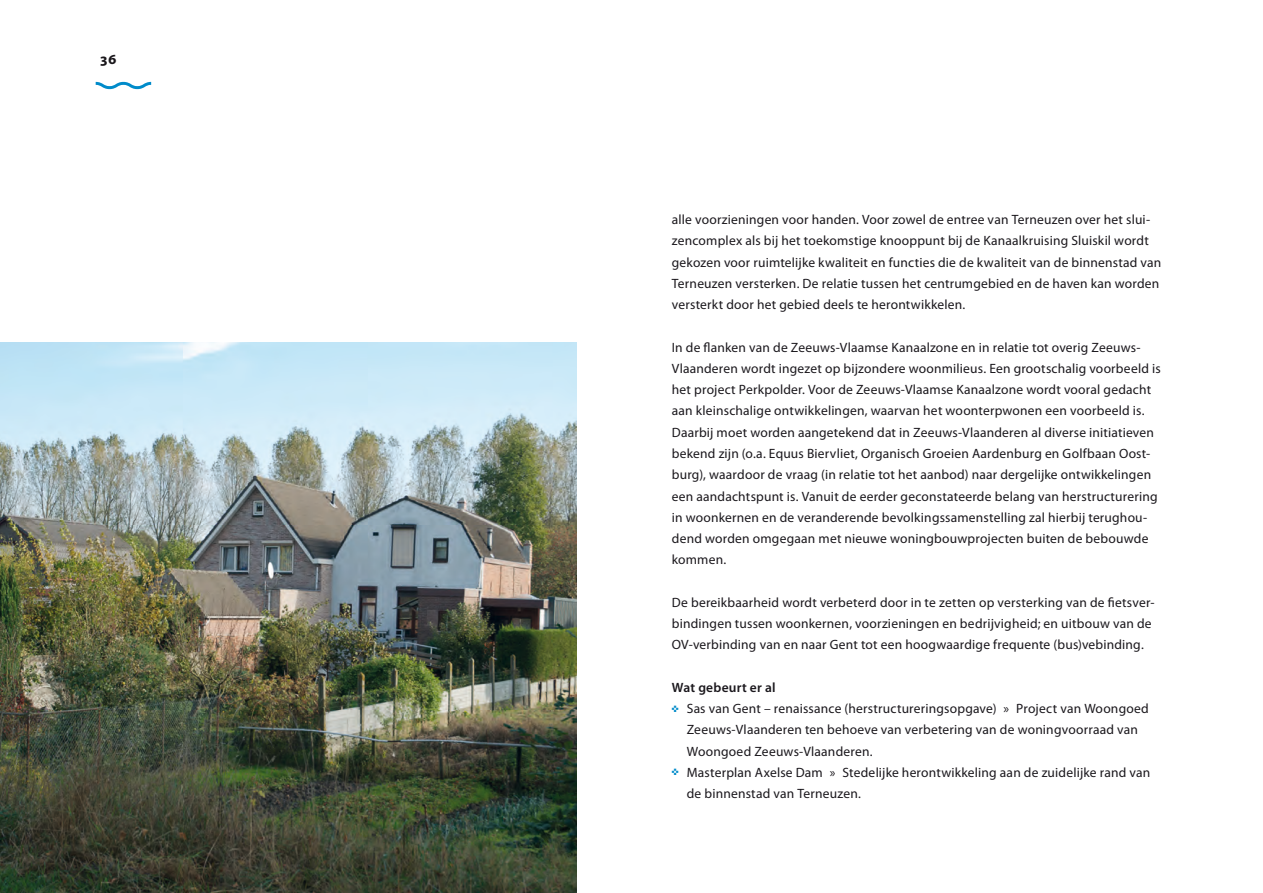
<style>
.page{position:relative;width:1263px;height:893px;background:#fff}
.page>*{position:absolute;margin:0;border:0;box-sizing:border-box;transform-origin:0 0}
.t1{font:700 15px "Myriad Pro";color:#1a171b}
.wit_brood{font:13.5px/21.3px "Myriad Pro";letter-spacing:.015em;color:#1a171c}
.bullet{font:13.5px/21.3px "Myriad Pro";letter-spacing:.015em;color:#1a171c}
._3_onderkopje{font:600 13.5px "Myriad Pro";letter-spacing:.02em;color:#1a171c}
.s1{color:#008bca}
</style>
<div class="page">
<svg style="left:96px;top:82px;width:55px;height:7px"></svg>
<img style="left:0;top:342px;width:576px;height:551px">
<p class="t1" style="left:100px;top:50px;width:18px">36</p>
<p class="wit_brood" style="left:672px;top:209px;width:491px">alle voorzieningen voor handen. Voor zowel de entree van Terneuzen over het slui&shy;zencomplex als bij het toekomstige knooppunt bij de Kanaalkruising Sluiskil wordt gekozen voor ruimtelijke kwaliteit en functies die de kwaliteit van de binnenstad van Terneuzen versterken. De relatie tussen het centrumgebied en de haven kan worden versterkt door het gebied deels te herontwikkelen.</p>
<p class="wit_brood" style="left:672px;top:336px;width:490px">In de flanken van de Zeeuws-Vlaamse Kanaalzone en in relatie tot overig Zeeuws-Vlaanderen wordt ingezet op bijzondere woonmilieus. Een grootschalig voorbeeld is het project Perkpolder. Voor de Zeeuws-Vlaamse Kanaalzone wordt vooral gedacht aan kleinschalige ontwikkelingen, waarvan het woonterpwonen een voorbeeld is.<br>Daarbij moet worden aangetekend dat in Zeeuws-Vlaanderen al diverse initiatieven bekend zijn (o.a. Equus Biervliet, Organisch Groeien Aardenburg en Golfbaan Oost&shy;burg), waardoor de vraag (in relatie tot het aanbod) naar dergelijke ontwikkelingen een aandachtspunt is. Vanuit de eerder geconstateerde belang van herstructurering in woonkernen en de veranderende bevolkingssamenstelling zal hierbij terughou&shy;dend worden omgegaan met nieuwe woningbouwprojecten buiten de bebouwde kommen.</p>
<p class="wit_brood" style="left:672px;top:591px;width:484px">De bereikbaarheid wordt verbeterd door in te zetten op versterking van de fietsver&shy;bindingen tussen woonkernen, voorzieningen en bedrijvigheid; en uitbouw van de<br>OV-verbinding van en naar Gent tot een hoogwaardige frequente (bus)vebinding.</p>
<p class="_3_onderkopje" style="left:672px;top:679px;width:105px">Wat gebeurt er al</p>
<p class="bullet" style="left:687px;top:698px;width:464px;text-indent:-15px"><span class="s1">✜</span> Sas van Gent – renaissance (herstructureringsopgave) » Project van Woongoed<br>Zeeuws-Vlaanderen ten behoeve van verbetering van de woningvoorraad van<br>Woongoed Zeeuws-Vlaanderen.</p>
<p class="bullet" style="left:687px;top:761px;width:465px;text-indent:-15px"><span class="s1">✜</span> Masterplan Axelse Dam » Stedelijke herontwikkeling aan de zuidelijke rand van de binnenstad van Terneuzen.</p>
</div>
